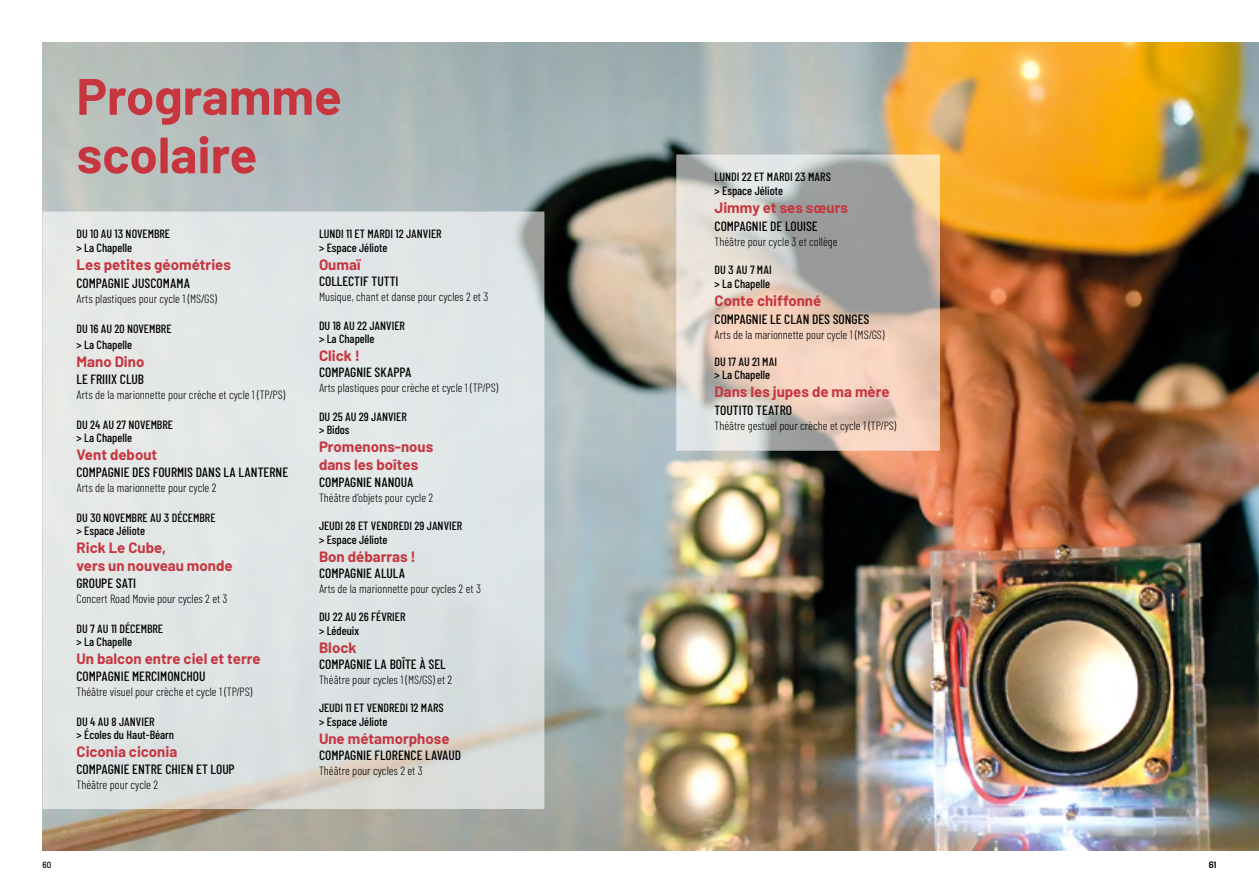
<style>
.page{position:relative;width:1259px;height:893px;background:#fff}
.page>*{position:absolute;margin:0;border:0;box-sizing:border-box;transform-origin:0 0}
.t1{font:700 51px/58.5px "Barlow";color:#c7353f}
.t2{font:700 15px/18px "Barlow";color:#c7353f}
.t3{font:500 13.5px "Barlow Condensed";color:#000}
.t4{font:300 12px "Barlow Condensed";color:#000}
.t5{font:500 12px/13.5px "Barlow Condensed";color:#000}
.t6{font:500 semi-condensed 9px "Barlow";color:#000}
.t7{font:700 9px "Dosis";color:#000}
</style>
<div class="page">
<img style="left:43px;top:43px;width:1216px;height:807px">
<svg style="left:43px;top:212px;width:501px;height:597px;background:#dfe4e3"></svg>
<svg style="left:676px;top:154px;width:264px;height:297px;background:#d2c4ba"></svg>
<h1 class="t1" style="left:77px;top:67px;width:267px">Programme scolaire</h1>
<p class="t5" style="left:77px;top:227px;width:95px">DU 10 AU 13 NOVEMBRE &gt; La Chapelle</p>
<p class="t2" style="left:77px;top:255px;width:156px">Les petites géométries</p>
<p class="t3" style="left:77px;top:275px;width:115px">COMPAGNIE JUSCOMAMA</p>
<p class="t4" style="left:77px;top:291px;width:142px">Arts plastiques pour cycle 1 (MS/GS)</p>
<p class="t5" style="left:77px;top:320px;width:96px;line-height:16.5px">DU 16 AU 20 NOVEMBRE &gt; La Chapelle</p>
<p class="t2" style="left:77px;top:353px;width:69px">Mano Dino</p>
<p class="t3" style="left:77px;top:371px;width:69px">LE FRIIIX CLUB</p>
<p class="t4" style="left:77px;top:387px;width:210px">Arts de la marionnette pour crèche et cycle 1 (TP/PS)</p>
<p class="t5" style="left:77px;top:418px;width:98px">DU 24 AU 27 NOVEMBRE &gt; La Chapelle</p>
<p class="t2" style="left:77px;top:446px;width:82px">Vent debout</p>
<p class="t3" style="left:77px;top:464px;width:213px">COMPAGNIE DES FOURMIS DANS LA LANTERNE</p>
<p class="t4" style="left:77px;top:480px;width:141px">Arts de la marionnette pour cycle 2</p>
<p class="t5" style="left:77px;top:511px;width:140px">DU 30 NOVEMBRE AU 3 DÉCEMBRE &gt; Espace Jéliote</p>
<p class="t2" style="left:77px;top:539px;width:158px">Rick Le Cube,<br>vers un nouveau monde</p>
<p class="t3" style="left:77px;top:575px;width:61px">GROUPE SATI</p>
<p class="t4" style="left:77px;top:591px;width:153px">Concert Road Movie pour cycles 2 et 3</p>
<p class="t5" style="left:77px;top:622px;width:88px">DU 7 AU 11 DÉCEMBRE &gt; La Chapelle</p>
<p class="t2" style="left:77px;top:650px;width:185px">Un balcon entre ciel et terre</p>
<p class="t3" style="left:77px;top:668px;width:131px">COMPAGNIE MERCIMONCHOU</p>
<p class="t4" style="left:77px;top:684px;width:177px">Théâtre visuel pour crèche et cycle 1 (TP/PS)</p>
<p class="t5" style="left:77px;top:715px;width:99px">DU 4 AU 8 JANVIER<br>&gt; Écoles du Haut-Béarn</p>
<p class="t2" style="left:77px;top:743px;width:102px">Ciconia ciconia</p>
<p class="t3" style="left:77px;top:761px;width:160px">COMPAGNIE ENTRE CHIEN ET LOUP</p>
<p class="t4" style="left:77px;top:777px;width:83px">Théâtre pour cycle 2</p>
<p class="t5" style="left:319px;top:227px;width:124px">LUNDI 11 ET MARDI 12 JANVIER &gt; Espace Jéliote</p>
<p class="t2" style="left:319px;top:255px;width:43px">Oumaï</p>
<p class="t3" style="left:319px;top:273px;width:81px">COLLECTIF TUTTI</p>
<p class="t4" style="left:319px;top:289px;width:171px">Musique, chant et danse pour cycles 2 et 3</p>
<p class="t5" style="left:319px;top:318px;width:88px">DU 18 AU 22 JANVIER &gt; La Chapelle</p>
<p class="t2" style="left:319px;top:347px;width:42px">Click !</p>
<p class="t3" style="left:319px;top:364px;width:94px">COMPAGNIE SKAPPA</p>
<p class="t4" style="left:319px;top:381px;width:181px">Arts plastiques pour crèche et cycle 1 (TP/PS)</p>
<p class="t5" style="left:319px;top:410px;width:89px">DU 25 AU 29 JANVIER &gt; Bidos</p>
<p class="t2" style="left:319px;top:438px;width:116px">Promenons-nous dans les boîtes</p>
<p class="t3" style="left:319px;top:473px;width:96px">COMPAGNIE NANOUA</p>
<p class="t4" style="left:319px;top:490px;width:116px">Théâtre d’objets pour cycle 2</p>
<p class="t5" style="left:319px;top:519px;width:145px">JEUDI 28 ET VENDREDI 29 JANVIER &gt; Espace Jéliote</p>
<p class="t2" style="left:319px;top:547px;width:98px">Bon débarras !</p>
<p class="t3" style="left:319px;top:564px;width:88px">COMPAGNIE ALULA</p>
<p class="t4" style="left:319px;top:581px;width:163px">Arts de la marionnette pour cycles 2 et 3</p>
<p class="t5" style="left:319px;top:610px;width:88px">DU 22 AU 26 FÉVRIER &gt; Lédeuix</p>
<p class="t2" style="left:319px;top:638px;width:39px">Block</p>
<p class="t3" style="left:319px;top:656px;width:128px">COMPAGNIE LA BOÎTE À SEL</p>
<p class="t4" style="left:319px;top:672px;width:135px">Théâtre pour cycles 1 (MS/GS) et 2</p>
<p class="t5" style="left:319px;top:701px;width:126px">JEUDI 11 ET VENDREDI 12 MARS &gt; Espace Jéliote</p>
<p class="t2" style="left:319px;top:729px;width:132px">Une métamorphose</p>
<p class="t3" style="left:319px;top:747px;width:144px">COMPAGNIE FLORENCE LAVAUD</p>
<p class="t4" style="left:319px;top:763px;width:105px">Théâtre pour cycles 2 et 3</p>
<p class="t5" style="left:714px;top:170px;width:118px">LUNDI 22 ET MARDI 23 MARS &gt; Espace Jéliote</p>
<p class="t2" style="left:714px;top:198px;width:135px">Jimmy et ses sœurs</p>
<p class="t3" style="left:714px;top:218px;width:105px">COMPAGNIE DE LOUISE</p>
<p class="t4" style="left:714px;top:234px;width:124px">Théâtre pour cycle 3 et collège</p>
<p class="t5" style="left:714px;top:263px;width:59px">DU 3 AU 7 MAI &gt; La Chapelle</p>
<p class="t2" style="left:714px;top:291px;width:108px">Conte chiffonné</p>
<p class="t3" style="left:714px;top:311px;width:156px">COMPAGNIE LE CLAN DES SONGES</p>
<p class="t4" style="left:714px;top:327px;width:171px">Arts de la marionnette pour cycle 1 (MS/GS)</p>
<p class="t5" style="left:714px;top:355px;width:64px">DU 17 AU 21 MAI &gt; La Chapelle</p>
<p class="t2" style="left:714px;top:383px;width:176px">Dans les jupes de ma mère</p>
<p class="t3" style="left:714px;top:402px;width:79px">TOUTITO TEATRO</p>
<p class="t4" style="left:714px;top:419px;width:183px">Théâtre gestuel pour crèche et cycle 1 (TP/PS)</p>
<p class="t6" style="left:43px;top:859px;width:10px">60</p>
<p class="t7" style="left:1209px;top:859px;width:9px">61</p>
</div>
